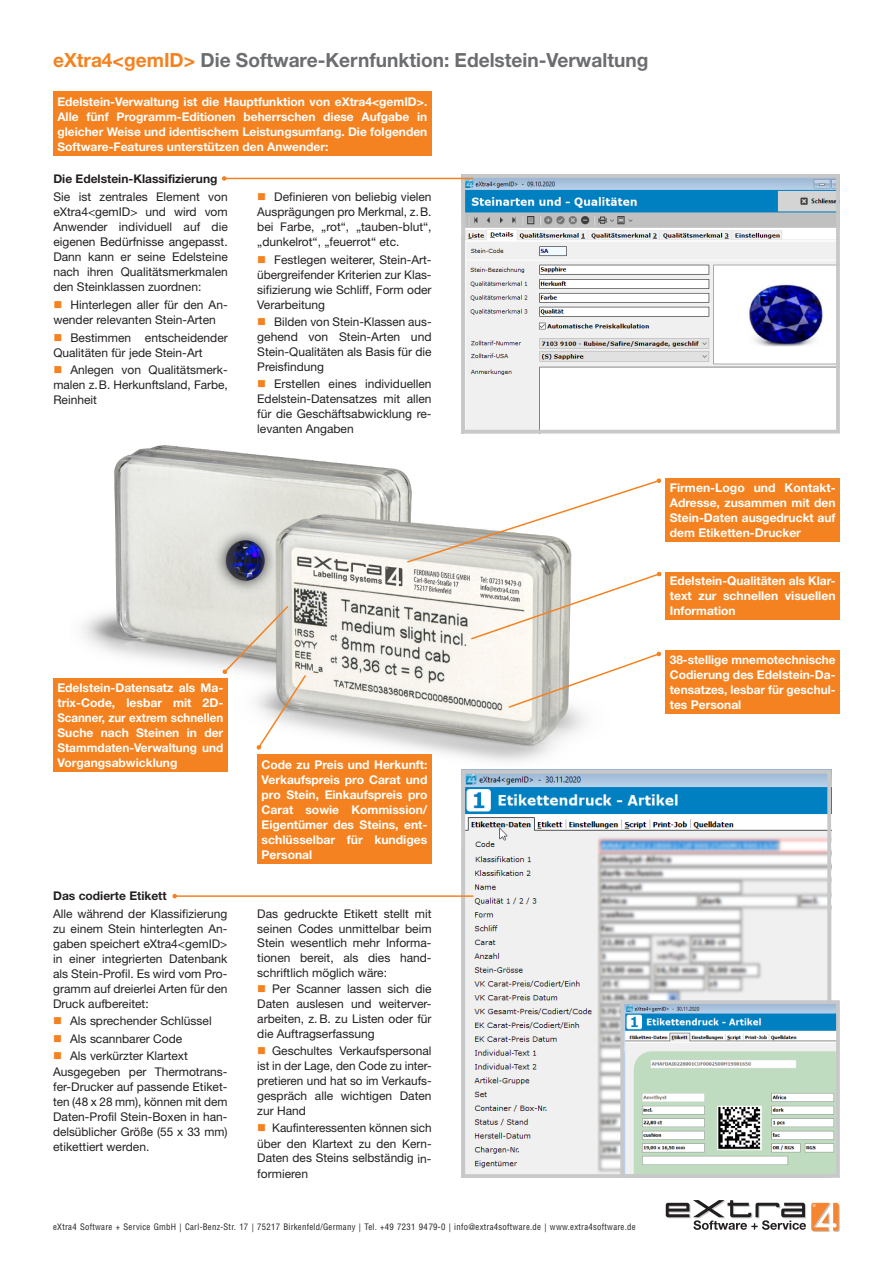
<style>
.page{position:relative;width:893px;height:1263px;background:#fff}
.page>*{position:absolute;margin:0;border:0;box-sizing:border-box;transform-origin:0 0}
.t1{font:700 19.5px "Helvetica Neue";color:#6c6d70}
.t2{font:12px/15px "Helvetica Neue";color:#231f20;text-align:justify}
.t3{font:700 12px/15px "Helvetica Neue";color:#fff;text-align:justify}
.t4{font:700 12px "Helvetica Neue";color:#231f20}
.t5{font:condensed 8.7px "Helvetica";letter-spacing:.03em;color:#231f20}
.s1{color:#f58220}
</style>
<div class="page">
<svg style="left:461px;top:174px;width:379px;height:259px"></svg>
<div style="left:53px;top:679px;width:175px;height:93px;background:#f58220"></div>
<div style="left:665px;top:479px;width:175px;height:63px;background:#f58220"></div>
<div style="left:665px;top:651px;width:175px;height:63px;background:#f58220"></div>
<div style="left:257px;top:754px;width:175px;height:110px;background:#f58220"></div>
<svg style="left:666px;top:1200px;width:174px;height:32px"></svg>
<div style="left:53px;top:91px;width:379px;height:65px;background:#f58220"></div>
<svg style="left:461px;top:770px;width:370px;height:408px;fill:#f0f0f0"></svg>
<img style="left:625px;top:1005px;width:210px;height:168px">
<div style="left:620px;top:1000px;width:220px;height:178px;border:4px solid #c7c8ca"></div>
<img style="left:70px;top:402px;width:566px;height:388px">
<div style="left:665px;top:572px;width:175px;height:48px;background:#f58220"></div>
<svg style="left:406px;top:478px;width:255px;height:85px"></svg>
<svg style="left:507px;top:651px;width:154px;height:58px"></svg>
<svg style="left:172px;top:894px;width:5px;height:4px"></svg>
<hr style="left:176px;top:895px;width:297px;height:2px;background:#f58220">
<svg style="left:222px;top:176px;width:4px;height:5px"></svg>
<hr style="left:226px;top:178px;width:247px;height:1px;background:#f58220">
<svg style="left:470px;top:572px;width:192px;height:68px"></svg>
<svg style="left:221px;top:605px;width:86px;height:145px"></svg>
<div style="left:601px;top:413px;width:25px;height:15px;background:#fff"></div>
<h1 class="t1" style="left:53px;top:48px;width:597px"><span class="s1">eXtra4&lt;gemID&gt;</span> Die Software-Kernfunktion: Edelstein-Verwaltung</h1>
<p class="t3" style="left:57px;top:93px;width:371px">Edelstein-Verwaltung ist die Hauptfunktion von eXtra4&lt;gemID&gt;.<br>Alle fünf Programm-Editionen beherrschen diese Aufgabe in gleicher Weise und identischem Leistungsumfang. Die folgenden Software-Features unterstützen den Anwender:</p>
<p class="t4" style="left:53px;top:171px;width:166px">Die Edelstein-Klassifizierung</p>
<p class="t2" style="left:53px;top:189px;width:176px">Sie ist zentrales Element von eXtra4&lt;gemID&gt; und wird vom Anwender individuell auf die eigenen Bedürfnisse angepasst.<br>Dann kann er seine Edelsteine nach ihren Qualitätsmerkmalen den Steinklassen zuordnen:</p>
<p class="t2" style="left:53px;top:297px;width:176px;text-indent:17px">Hinterlegen aller für den An&shy;wender relevanten Stein-Arten</p>
<p class="t2" style="left:53px;top:330px;width:176px;text-indent:17px">Bestimmen entscheidender<br>Qualitäten für jede Stein-Art</p>
<p class="t2" style="left:53px;top:362px;width:176px;text-indent:17px">Anlegen von Qualitätsmerk&shy;malen z.B. Herkunftsland, Farbe, Reinheit</p>
<p class="t2" style="left:257px;top:189px;width:176px;text-indent:17px">Definieren von beliebig vielen Ausprägungen pro Merkmal, z.B. bei Farbe, „rot“, „tauben-blut“, „dunkelrot“, „feuerrot“ etc.</p>
<p class="t2" style="left:257px;top:252px;width:176px;text-indent:17px">Festlegen weiterer, Stein-Art&shy;übergreifender Kriterien zur Klas&shy;sifizierung wie Schliff, Form oder Verarbeitung</p>
<p class="t2" style="left:257px;top:314px;width:176px;text-indent:17px">Bilden von Stein-Klassen aus&shy;gehend von Stein-Arten und Stein-Qualitäten als Basis für die Preisfindung</p>
<p class="t2" style="left:257px;top:376px;width:176px;text-indent:17px">Erstellen eines individuellen Edelstein-Datensatzes mit allen für die Geschäftsabwicklung re&shy;levanten Angaben</p>
<p class="t3" style="left:57px;top:679px;width:167px">Edelstein-Datensatz als Ma&shy;trix-Code, lesbar mit 2D-Scanner, zur extrem schnellen Suche nach Steinen in der Stammdaten-Verwaltung und Vorgangsabwicklung</p>
<p class="t4" style="left:53px;top:888px;width:115px">Das codierte Etikett</p>
<p class="t2" style="left:53px;top:906px;width:176px">Alle während der Klassifizierung zu einem Stein hinterlegten An&shy;gaben speichert eXtra4&lt;gemID&gt; in einer integrierten Datenbank als Stein-Profil. Es wird vom Pro&shy;gramm auf dreierlei Arten für den Druck aufbereitet:</p>
<p class="t2" style="left:70px;top:1013px;width:143px">Als sprechender Schlüssel</p>
<p class="t2" style="left:70px;top:1030px;width:114px">Als scannbarer Code</p>
<p class="t2" style="left:70px;top:1048px;width:119px">Als verkürzter Klartext</p>
<p class="t2" style="left:53px;top:1064px;width:176px">Ausgegeben per Thermotrans-</p>
<p class="t2" style="left:53px;top:1079px;width:176px">fer-Drucker auf passende Etiket&shy;ten (48 x 28 mm), können mit dem Daten-Profil Stein-Boxen in han&shy;delsüblicher Größe (55 x 33 mm) etikettiert werden.</p>
<p class="t3" style="left:262px;top:757px;width:167px">Code zu Preis und Herkunft:<br>Verkaufspreis pro Carat und pro Stein, Einkaufspreis pro Carat sowie Kommission/ Eigentümer des Steins, ent&shy;schlüsselbar für kundiges Personal</p>
<p class="t2" style="left:257px;top:906px;width:176px">Das gedruckte Etikett stellt mit seinen Codes unmittelbar beim Stein wesentlich mehr Informa&shy;tionen bereit, als dies hand&shy;schriftlich möglich wäre:</p>
<p class="t2" style="left:257px;top:981px;width:176px;text-indent:15px">Per Scanner lassen sich die Daten auslesen und weiterver&shy;arbeiten, z. B. zu Listen oder für die Auftragserfassung</p>
<p class="t2" style="left:257px;top:1043px;width:176px;text-indent:15px">Geschultes Verkaufspersonal ist in der Lage, den Code zu inter&shy;pretieren und hat so im Verkaufs&shy;gespräch alle wichtigen Daten zur Hand</p>
<p class="t2" style="left:257px;top:1120px;width:176px;text-indent:15px">Kaufinteressenten können sich über den Klartext zu den Kern-Daten des Steins selbständig in&shy;formieren</p>
<p class="t5" style="left:53px;top:1222px;width:584px">eXtra4 Software + Service GmbH | Carl-Benz-Str. 17 | 75217 Birkenfeld/Germany | Tel. +49 7231 9479-0 | info@extra4software.de | www.extra4software.de</p>
<p class="t3" style="left:670px;top:480px;width:167px">Firmen-Logo und Kontakt-Adresse, zusammen mit den Stein-Daten ausgedruckt auf dem Etiketten-Drucker</p>
<p class="t3" style="left:670px;top:573px;width:167px">Edelstein-Qualitäten als Klar&shy;text zur schnellen visuellen Information</p>
<p class="t3" style="left:670px;top:652px;width:167px">38-stellige mnemotechnische Codierung des Edelstein-Da&shy;tensatzes, lesbar für geschul&shy;tes Personal</p>
</div>
